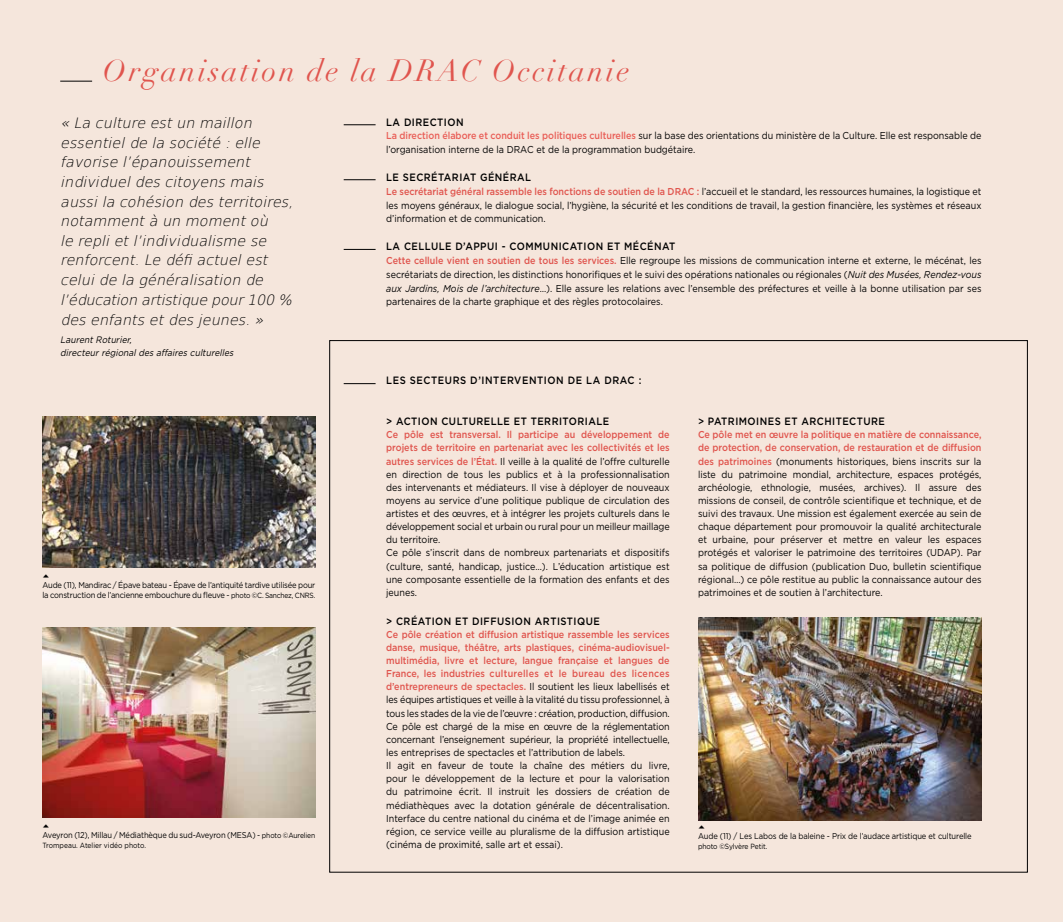
<style>
.page{position:relative;width:1063px;height:922px;background:#fff}
.page>*{position:absolute;margin:0;border:0;box-sizing:border-box;transform-origin:0 0}
.t1{font:italic 30px "Didot";letter-spacing:.08em;color:#e0554e}
.t2{font:italic 200 14.38px/19.6px "DejaVu Sans";color:#000}
.t3{font:500 10.62px "Gotham";letter-spacing:.05em;color:#000;scale:.9 1}
.t4{font:10px/13.1px "Gotham";color:#000;scale:.9 1}
.t5{font:italic 9.38px/13.1px "Gotham";color:#000;scale:.9 1}
.t6{font:8.5px/10px "Gotham";letter-spacing:-.025em;color:#000;scale:.9 1}
.t7{font:7.5px "Gotham";letter-spacing:-.015em;color:#000;scale:.9 1}
.s1{font-weight:500;color:#e95e57}
.s2{font-weight:500;color:#e0554e}
.s3{font-style:italic}
.s4{font-size:7.5px}
</style>
<div class="page">
<div style="left:0;top:0;width:1063px;height:921px;background:#f5e6dc"></div>
<img style="left:43px;top:627px;width:272px;height:190px">
<img style="left:43px;top:416px;width:272px;height:151px">
<hr style="left:60px;top:81px;width:32px;height:1px;background:#000">
<hr style="left:344px;top:124px;width:32px;height:1px;background:#000">
<hr style="left:344px;top:179px;width:32px;height:1px;background:#000">
<hr style="left:344px;top:249px;width:32px;height:1px;background:#000">
<img style="left:698px;top:617px;width:283px;height:202px">
<hr style="left:344px;top:383px;width:32px;height:1px;background:#000">
<h1 class="t1" style="left:103px;top:53px;width:528px">Organisation de la DRAC Occitanie</h1>
<p class="t3" style="left:386px;top:115px;width:87px">LA DIRECTION</p>
<p class="t4" style="left:386px;top:129px;width:663px;line-height:13.8px"><span class="s1">La direction élabore et conduit les politiques culturelles</span> sur la base des orientations du ministère de la Culture. Elle est responsable de l’organisation interne de la DRAC et de la programmation budgétaire.</p>
<p class="t3" style="left:386px;top:170px;width:163px">LE SECRÉTARIAT GÉNÉRAL</p>
<p class="t4" style="left:386px;top:184px;width:663px;line-height:13.8px;text-align:justify"><span class="s2">Le secrétariat général rassemble les fonctions de soutien de la DRAC :</span> l’accueil et le standard, les ressources humaines, la logistique et les moyens généraux, le dialogue social, l’hygiène, la sécurité et les conditions de travail, la gestion financière, les systèmes et réseaux d’information et de communication.</p>
<p class="t3" style="left:386px;top:239px;width:323px">LA CELLULE D’APPUI - COMMUNICATION ET MÉCÉNAT</p>
<p class="t4" style="left:386px;top:253px;width:663px;line-height:13.8px;text-align:justify"><span class="s2">Cette cellule vient en soutien de tous les services.</span> Elle regroupe les missions de communication interne et externe, le mécénat, les secrétariats de direction, les distinctions honorifiques et le suivi des opérations nationales ou régionales (<span class="s3">Nuit des Musées, Rendez-vous aux Jardins, Mois de l’architecture</span>…). Elle assure les relations avec l’ensemble des préfectures et veille à la bonne utilisation par ses partenaires de la charte graphique et des règles protocolaires.</p>
<p class="t2" style="left:60px;top:112px;width:238px">« La culture estun maillon essentielde la société :elle favorise l’épanouissement individueldescitoyensmais aussila cohésion desterritoires, notammentà un momentoù<br>le replietl’individualisme se renforcent.Le défi actuelest celuide la généralisation de l’éducation artistique pour100 % desenfantsetdesjeunes.»</p>
<p class="t5" style="left:60px;top:333px;width:197px">LaurentRoturier, directeurrégionaldesaffairesculturelles</p>
<p class="t6" style="left:43px;top:580px;width:305px"><sup>S</sup>Aude (11), Mandirac / Épave bateau - Épave de l’antiquité tardive utilisée pour la construction de l’ancienne embouchure du fleuve - <span class="s4">photo ©C. Sanchez, CNRS.</span></p>
<p class="t6" style="left:43px;top:829px;width:305px"><sup>S</sup>Aveyron (12), Millau / Médiathèque du sud-Aveyron (MESA) - <span class="s4">photo ©Aurelien</span></p>
<p class="t7" style="left:43px;top:840px;width:117px">Trompeau. Atelier vidéo photo.</p>
<p class="t3" style="left:386px;top:373px;width:285px">LES SECTEURS D’INTERVENTION DE LA DRAC :</p>
<p class="t3" style="left:386px;top:414px;width:249px">&gt; ACTION CULTURELLE ET TERRITORIALE</p>
<p class="t4" style="left:386px;top:428px;width:317px"><span class="s2">Ce pôle est transversal. Il participe au développement de projets de territoire en partenariat avec les collectivités et les autres services de l’État.</span> Il veille à la qualité de l’offre culturelle en direction de tous les publics et à la professionnalisation des intervenants et médiateurs. Il vise à déployer de nouveaux moyens au service d’une politique publique de circulation des artistes et des œuvres, et à intégrer les projets culturels dans le développement social et urbain ou rural pour un meilleur maillage du territoire.<br>Ce pôle s’inscrit dans de nombreux partenariats et dispositifs (culture, santé, handicap, justice…). L’éducation artistique est une composante essentielle de la formation des enfants et des jeunes.</p>
<p class="t3" style="left:386px;top:613px;width:239px">&gt; CRÉATION ET DIFFUSION ARTISTIQUE</p>
<p class="t4" style="left:386px;top:627px;width:317px"><span class="s2">Ce pôle création et diffusion artistique rassemble les services danse, musique, théâtre, arts plastiques, cinéma-audiovisuel&shy;multimédia, livre et lecture, langue française et langues de France, les industries culturelles et le bureau des licences d’entrepreneurs de spectacles.</span> Il soutient les lieux labellisés et les équipes artistiques et veille à la vitalité du tissu professionnel, à tous les stades de la vie de l’œuvre : création, production, diffusion.<br>Ce pôle est chargé de la mise en œuvre de la réglementation concernant l’enseignement supérieur, la propriété intellectuelle, les entreprises de spectacles et l’attribution de labels.<br>Il agit en faveur de toute la chaîne des métiers du livre, pour le développement de la lecture et pour la valorisation du patrimoine écrit. Il instruit les dossiers de création de médiathèques avec la dotation générale de décentralisation.<br>Interface du centre national du cinéma et de l’image animée en région, ce service veille au pluralisme de la diffusion artistique (cinéma de proximité, salle art et essai).</p>
<p class="t3" style="left:698px;top:414px;width:209px">&gt; PATRIMOINES ET ARCHITECTURE</p>
<p class="t4" style="left:698px;top:428px;width:316px;text-align:justify"><span class="s2">Ce pôle met en œuvre la politique en matière de connaissance, de protection, de conservation, de restauration et de diffusion des patrimoines</span> (monuments historiques, biens inscrits sur la liste du patrimoine mondial, architecture, espaces protégés, archéologie, ethnologie, musées, archives). Il assure des missions de conseil, de contrôle scientifique et technique, et de suivi des travaux. Une mission est également exercée au sein de chaque département pour promouvoir la qualité architecturale et urbaine, pour préserver et mettre en valeur les espaces protégés et valoriser le patrimoine des territoires (UDAP). Par sa politique de diffusion (publication Duo, bulletin scientifique régional…) ce pôle restitue au public la connaissance autour des patrimoines et de soutien à l’architecture.</p>
<p class="t6" style="left:698px;top:830px;width:306px"><sup>S</sup>Aude (11) / Les Labos de la baleine - Prix de l’audace artistique et culturelle</p>
<p class="t7" style="left:698px;top:841px;width:78px">photo ©Sylvère Petit.</p>
</div>
